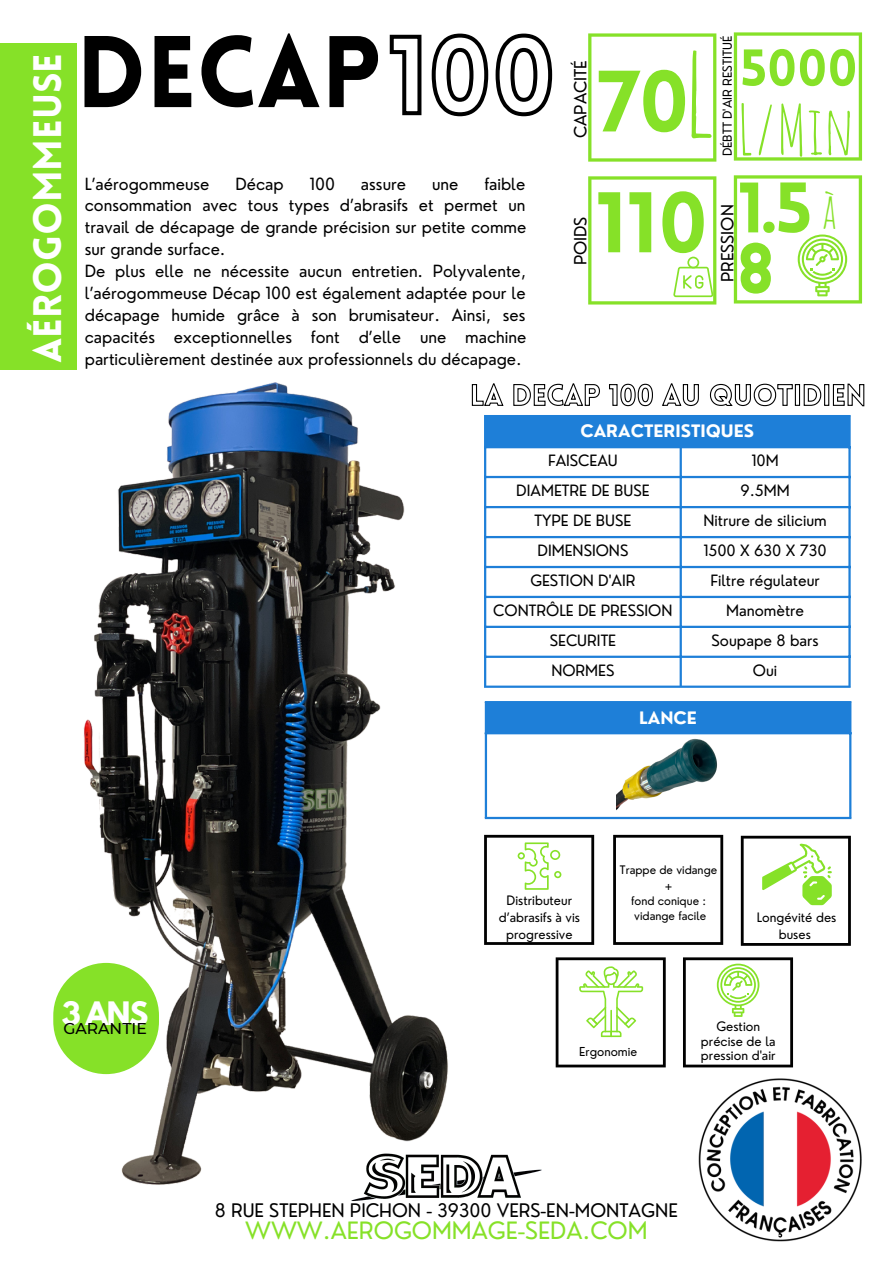
<style>
.page{position:relative;width:893px;height:1264px;background:#fff}
.page>*{position:absolute;margin:0;border:0;box-sizing:border-box;transform-origin:0 0}
.t1{font:900 106.95px "Lovelo";color:rgb(0 0 0/0)}
.t2{font:900 99.45px "Lovelo";color:#000}
.t3{font:900 84px "Lovelo";color:#86e128}
.t4{font:900 69.75px/60.6px "Lovelo";color:#86e128}
.t5{font:67.65px "Amatic SC";color:#86e128}
.t6{font:900 50.55px "Lovelo";color:#86e128}
.t7{font:48.3px "Amatic SC";color:#86e128}
.t8{font:900 38.85px "Lovelo";color:#fff}
.t9{font:23.25px "Nourd";color:#86e128}
.t10{font:18.15px "Nourd";color:#000}
.t11{font:700 16.8px "Nourd";color:#fff}
.t12{font:16.35px/21.9px "Nourd";color:#000}
.t13{font:500 15.6px "Montserrat";color:#000}
.t14{font:15.15px "Nourd";color:#000}
.t15{font:12.75px/17.1px "Nourd";color:#000;text-align:center}
.t16{font:12.15px "Nourd";color:#000}
.t17{font:12px "Nourd";color:#000}
.t18{font:11.4px/15.3px "Nourd";color:#000;text-align:center}
.s1{font-family:"Amatic SC";font-weight:400;font-size:132.6px;color:#86e128}
</style>
<div class="page">
<div style="left:0;top:43px;width:76px;height:326px;background:#86e128"></div>
<img style="left:698px;top:1078px;width:164px;height:164px">
<img style="left:351px;top:1192px;width:170px;height:9px">
<svg style="left:733px;top:175px;width:129px;height:128px"></svg>
<svg style="left:588px;top:33px;width:128px;height:129px"></svg>
<svg style="left:733px;top:32px;width:129px;height:129px"></svg>
<svg style="left:588px;top:176px;width:128px;height:128px"></svg>
<img style="left:0;top:361px;width:590px;height:831px">
<svg style="left:389px;top:33px;width:164px;height:84px"></svg>
<div style="left:485px;top:416px;width:364px;height:31px;background:#1e7fd8"></div>
<hr style="left:484px;top:417px;width:2px;height:268px;background:#1e7fd8">
<hr style="left:679px;top:448px;width:2px;height:237px;background:#1e7fd8">
<hr style="left:848px;top:417px;width:2px;height:268px;background:#1e7fd8">
<hr style="left:484px;top:415px;width:366px;height:2px;background:#1e7fd8">
<hr style="left:484px;top:446px;width:366px;height:2px;background:#1e7fd8">
<hr style="left:484px;top:476px;width:366px;height:2px;background:#1e7fd8">
<hr style="left:484px;top:506px;width:366px;height:2px;background:#1e7fd8">
<hr style="left:484px;top:536px;width:366px;height:2px;background:#1e7fd8">
<hr style="left:484px;top:566px;width:366px;height:2px;background:#1e7fd8">
<hr style="left:484px;top:596px;width:366px;height:2px;background:#1e7fd8">
<hr style="left:484px;top:625px;width:366px;height:3px;background:#1e7fd8">
<hr style="left:484px;top:655px;width:366px;height:3px;background:#1e7fd8">
<hr style="left:484px;top:685px;width:366px;height:3px;background:#1e7fd8">
<svg style="left:683px;top:957px;width:110px;height:110px"></svg>
<svg style="left:555px;top:957px;width:110px;height:110px"></svg>
<svg style="left:740px;top:835px;width:110px;height:110px"></svg>
<svg style="left:613px;top:834px;width:110px;height:110px"></svg>
<svg style="left:484px;top:834px;width:110px;height:110px"></svg>
<svg style="left:471px;top:383px;width:393px;height:24px"></svg>
<div style="left:53px;top:962px;width:106px;height:112px;background:#86e128;border-radius:53px"></div>
<div style="left:485px;top:702px;width:365px;height:31px;background:#1e7fd8"></div>
<hr style="left:485px;top:703px;width:2px;height:113px;background:#1e7fd8">
<hr style="left:849px;top:703px;width:2px;height:113px;background:#1e7fd8">
<hr style="left:485px;top:701px;width:366px;height:2px;background:#1e7fd8">
<hr style="left:485px;top:732px;width:366px;height:2px;background:#1e7fd8">
<hr style="left:485px;top:816px;width:366px;height:3px;background:#1e7fd8">
<img style="left:616px;top:734px;width:112px;height:108px">
<h3 class="t8" style="left:32px;top:363px;width:311px;rotate:-90deg">AÉROGOMMEUSE</h3>
<h2 class="t2" style="left:76px;top:32px;width:306px">DECAP</h2>
<h1 class="t1" style="left:388px;top:33px;width:328px">100 <sub>70</sub><span class="s1">l</span></h1>
<p class="t12" style="left:569px;top:138px;width:79px;rotate:-90deg">CAPACITÉ</p>
<p class="t12" style="left:85px;top:172px;width:126px">L’aérogommeuse</p>
<p class="t12" style="left:235px;top:172px;width:50px">Décap</p>
<p class="t12" style="left:309px;top:172px;width:27px">100</p>
<p class="t12" style="left:361px;top:172px;width:47px">assure</p>
<p class="t12" style="left:432px;top:172px;width:28px">une</p>
<p class="t12" style="left:85px;top:172px;width:443px;text-indent:399px">faible consommation avec tous types d’abrasifs et permet un travail de décapage de grande précision sur petite comme sur grande surface.<br>De plus elle ne nécessite aucun entretien. Polyvalente, l’aérogommeuse Décap 100 est également adaptée pour le décapage humide grâce à son brumisateur. Ainsi, ses capacités exceptionnelles font d’elle une machine particulièrement destinée aux professionnels du décapage.</p>
<p class="t12" style="left:569px;top:265px;width:50px;rotate:-90deg">POIDS</p>
<h3 class="t3" style="left:595px;top:189px;width:114px">110</h3>
<p class="t16" style="left:719px;top:156px;width:122px;rotate:-90deg">DÉBTT D'AIR RESTITUÉ</p>
<h3 class="t6" style="left:740px;top:48px;width:119px">5000</h3>
<h3 class="t5" style="left:736px;top:86px;width:119px">L/Min</h3>
<h3 class="t4" style="left:738px;top:185px;width:76px">1.5<br>8</h3>
<p class="t12" style="left:716px;top:282px;width:79px;rotate:-90deg">PRESSION</p>
<h3 class="t7" style="left:821px;top:180px;width:17px">à</h3>
<p class="t11" style="left:580px;top:420px;width:175px">CARACTERISTIQUES</p>
<p class="t14" style="left:548px;top:451px;width:71px">FAISCEAU</p>
<p class="t14" style="left:751px;top:451px;width:29px">10M</p>
<p class="t14" style="left:516px;top:481px;width:135px">DIAMETRE DE BUSE</p>
<p class="t14" style="left:740px;top:481px;width:51px">9.5MM</p>
<p class="t14" style="left:534px;top:511px;width:98px">TYPE DE BUSE</p>
<p class="t14" style="left:703px;top:511px;width:125px">Nitrure de silicium</p>
<p class="t14" style="left:537px;top:541px;width:92px">DIMENSIONS</p>
<p class="t14" style="left:703px;top:541px;width:125px">1500 X 630 X 730</p>
<p class="t14" style="left:530px;top:571px;width:107px">GESTION D'AIR</p>
<p class="t14" style="left:710px;top:571px;width:111px">Filtre régulateur</p>
<p class="t14" style="left:493px;top:601px;width:181px">CONTRÔLE DE PRESSION</p>
<p class="t14" style="left:726px;top:601px;width:80px">Manomètre</p>
<p class="t14" style="left:549px;top:631px;width:68px">SECURITE</p>
<p class="t14" style="left:711px;top:631px;width:109px">Soupape 8 bars</p>
<p class="t14" style="left:551px;top:660px;width:65px">NORMES</p>
<p class="t14" style="left:752px;top:660px;width:26px">Oui</p>
<p class="t11" style="left:639px;top:706px;width:59px">LANCE</p>
<p class="t15" style="left:498px;top:891px;width:83px">Distributeur d’abrasifs à vis progressive</p>
<p class="t18" style="left:620px;top:862px;width:99px">Trappe de vidange +<br>fond conique : vidange facile</p>
<p class="t15" style="left:756px;top:908px;width:81px">Longévité des buses</p>
<p class="t13" style="left:62px;top:1018px;width:88px"><sup>3</sup>GA<sup>A</sup>RA<sup>N</sup>NT<sup>S</sup>IE</p>
<p class="t17" style="left:579px;top:1043px;width:59px">Ergonomie</p>
<p class="t15" style="left:701px;top:1019px;width:76px;line-height:14.5px">Gestion précise de la pression d'air</p>
<p class="t10" style="left:215px;top:1198px;width:464px">8 RUE STEPHEN PICHON - 39300 VERS-EN-MONTAGNE</p>
<h3 class="t9" style="left:245px;top:1215px;width:404px">WWW.AEROGOMMAGE-SEDA.COM</h3>
</div>
